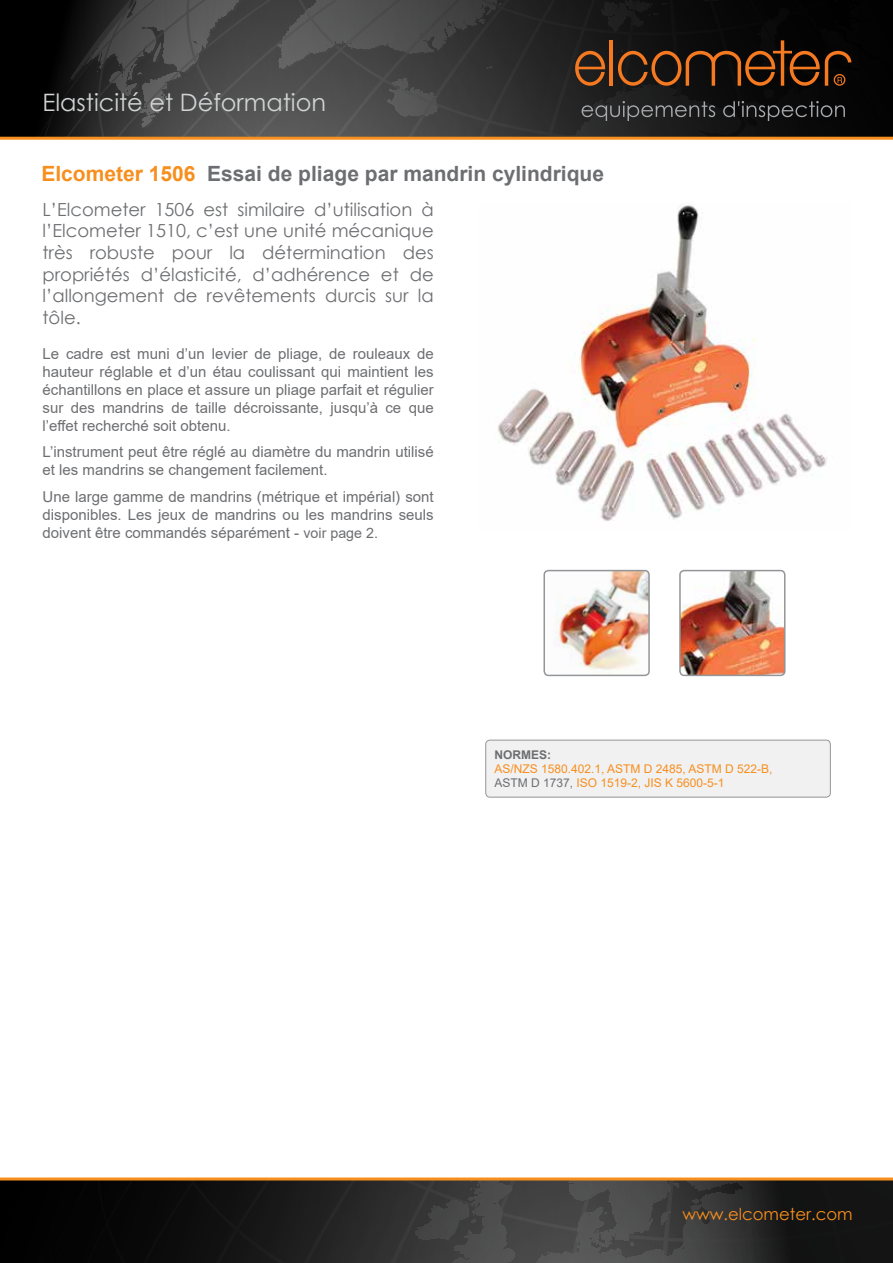
<style>
.page{position:relative;width:893px;height:1263px;background:#fff}
.page>*{position:absolute;margin:0;border:0;box-sizing:border-box;transform-origin:0 0}
.t1{font:24px "Century Gothic";color:#d1d3d4}
.t2{font:700 21px "Arial";color:#6d6e71}
.t3{font:18px/21.6px "Century Gothic";color:#6d6e71;text-align:justify}
.t4{font:16.5px "Century Gothic";color:#f78f1e}
.t5{font:15px/18px "Arial";color:#6d6e71;text-align:justify}
.t6{font:12px/14.4px "Arial";color:#f78f1e}
.t7{font:700 12px "Arial";color:#6d6e71}
.s1{color:#f78f1e}
.s2{font-size:14.25px}
.s3{color:#6d6e71}
</style>
<div class="page">
<div style="left:0;top:0;width:893px;height:138px;background:#000"></div>
<svg style="left:34px;top:0;width:859px;height:137px;background:#373736"></svg>
<hr style="left:609px;top:40px;width:4px;height:46px;background:#f47920">
<svg style="left:575px;top:51px;width:30px;height:35px"></svg>
<svg style="left:618px;top:0;width:275px;height:86px"></svg>
<svg style="left:582px;top:101px;width:263px;height:20px"></svg>
<hr style="left:0;top:137px;width:893px;height:3px;background:#f78f1e">
<svg style="left:0;top:1180px;width:893px;height:83px;background:#272626"></svg>
<hr style="left:0;top:1177px;width:893px;height:3px;background:#f78f1e">
<img style="left:497px;top:205px;width:330px;height:316px">
<img style="left:682px;top:571px;width:103px;height:104px">
<div style="left:679px;top:570px;width:106px;height:106px;border:2px solid #939598;border-radius:4px"></div>
<img style="left:554px;top:573px;width:93px;height:97px">
<div style="left:543px;top:570px;width:107px;height:106px;border:2px solid #939598;border-radius:4px"></div>
<div style="left:486px;top:740px;width:344px;height:57px;background:#f1f1f2;border-radius:4px"></div>
<div style="left:486px;top:740px;width:344px;height:57px;border:1px solid #939598;border-radius:4px"></div>
<h1 class="t1" style="left:43px;top:86px;width:285px">Elasticité et Déformation</h1>
<h2 class="t2" style="left:41px;top:159px;width:564px"><span class="s1">Elcometer 1506</span> Essai de pliage par mandrin cylindrique</h2>
<p class="t3" style="left:43px;top:198px;width:393px">L’Elcometer 1506 est similaire d’utilisation à l’Elcometer 1510, c’est une unité mécanique très robuste pour la détermination des propriétés d’élasticité, d’adhérence et de l’allongement de revêtements durcis sur la tôle.</p>
<p class="t5" style="left:43px;top:344px;width:393px">Le cadre est muni d’un levier de pliage, de rouleaux de hauteur réglable et d’un étau coulissant qui maintient les échantillons en place et assure un pliage parfait et régulier sur des mandrins de taille décroissante, jusqu’à ce que l’effet recherché soit obtenu.</p>
<p class="t5" style="left:43px;top:443px;width:393px">L’instrument peut être réglé au diamètre du mandrin utilisé et les mandrins se changement facilement.</p>
<p class="t5" style="left:43px;top:487px;width:393px">Une large gamme de mandrins (métrique et impérial) sont disponibles. Les jeux de mandrins ou les mandrins seuls doivent être commandés séparément - <span class="s2">voir page 2.</span></p>
<p class="t7" style="left:494px;top:746px;width:58px">NORMES:</p>
<p class="t6" style="left:494px;top:761px;width:280px">AS/NZS 1580.402.1, ASTM D 2485, ASTM D 522-B,<br><span class="s3">ASTM D 1737,</span> ISO 1519-2, JIS K 5600-5-1</p>
<p class="t4" style="left:682px;top:1202px;width:172px">www.elcometer.com</p>
</div>
